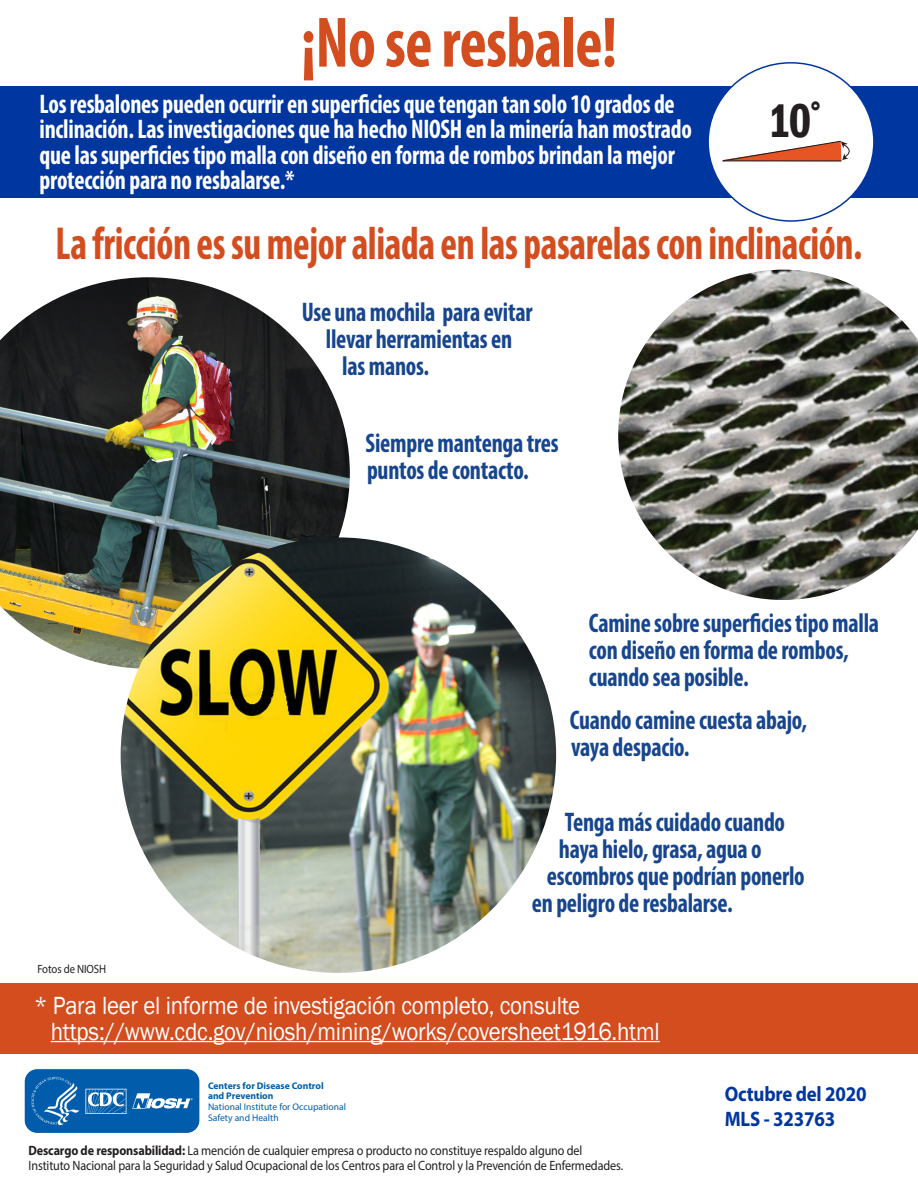
<style>
.page{position:relative;width:918px;height:1188px;background:#fff}
.page>*{position:absolute;margin:0;border:0;box-sizing:border-box;transform-origin:0 0}
.t1{font:700 condensed 72px "Myriad Pro";letter-spacing:-.01em;color:#d34d1f;scale:.9 1}
.t2{font:600 condensed 48.6px "Franklin Gothic";color:#231f20;scale:.91 1}
.t3{font:700 condensed 46.5px "Myriad Pro";letter-spacing:-.01em;color:#d34d1f;scale:.85 1}
.t4{font:700 condensed 27px/27px "Myriad Pro";letter-spacing:-.01em;color:#17468e;scale:.9 1}
.t5{font:700 condensed 27px/25.5px "Myriad Pro";letter-spacing:-.01em;color:#fff;scale:.9 1}
.t6{font:25.5px/25.5px "Franklin Gothic";letter-spacing:-.01em;color:#fff;scale:.9 1}
.t7{font:700 21px/25.2px "Myriad Pro";letter-spacing:-.01em;color:#0036a0;scale:.9 1}
.t8{font:13.5px/15px "Myriad Pro";letter-spacing:-.01em;color:#231f20;scale:.9 1}
.t9{font:12px "Myriad Pro";letter-spacing:-.01em;color:#231f20;scale:.9 1}
.t10{font:9.6px/10.6px "Myriad Pro";color:#015dab}
.t11{font:700 9.6px/10.6px "Myriad Pro";color:#015dab}
.s1{font-weight:700}
</style>
<div class="page">
<div style="left:0;top:86px;width:918px;height:112px;background:#0036a0"></div>
<div style="left:0;top:983px;width:918px;height:70px;background:#d34d1f"></div>
<hr style="left:51px;top:1041px;width:609px;height:1px;background:#fff">
<div style="left:708px;top:63px;width:166px;height:158px;background:#fff;border-radius:50%"></div>
<svg style="left:716px;top:92px;width:156px;height:129px"></svg>
<img style="left:0;top:277px;width:350px;height:392px">
<img style="left:618px;top:270px;width:300px;height:330px">
<img style="left:121px;top:537px;width:435px;height:436px;border-radius:218px">
<svg style="left:24px;top:1068px;width:176px;height:66px;background:#2775b7"></svg>
<h1 class="t1" style="left:301px;top:-2px;width:353px">¡No se resbale!</h1>
<p class="t5" style="left:40px;top:91px;width:726px">Los resbalones pueden ocurrir en superficies que tengan tan solo 10 grados de inclinación. Las investigaciones que ha hecho NIOSH en la minería han mostrado que las superficies tipo malla con diseño en forma de rombos brindan la mejor protección para no resbalarse.*</p>
<h2 class="t2" style="left:768px;top:89px;width:65px">10˚</h2>
<h3 class="t3" style="left:56px;top:214px;width:951px">La fricción es su mejor aliada en las pasarelas con inclinación.</h3>
<p class="t4" style="left:302px;top:298px;width:258px">Use una mochila para evitar</p>
<p class="t4" style="left:326px;top:325px;width:209px">llevar herramientas en</p>
<p class="t4" style="left:342px;top:352px;width:98px">las manos.</p>
<p class="t4" style="left:366px;top:429px;width:216px">Siempre mantenga tres puntos de contacto.</p>
<p class="t4" style="left:589px;top:609px;width:324px">Camine sobre superficies tipo malla con diseño en forma de rombos, cuando sea posible.</p>
<p class="t4" style="left:570px;top:706px;width:265px">Cuando camine cuesta abajo, vaya despacio.</p>
<p class="t9" style="left:38px;top:961px;width:78px">Fotos de NIOSH</p>
<p class="t4" style="left:565px;top:808px;width:246px">Tenga más cuidado cuando</p>
<p class="t4" style="left:559px;top:835px;width:227px">haya hielo, grasa, agua o</p>
<p class="t4" style="left:547px;top:862px;width:288px">escombros que podrían ponerlo</p>
<p class="t4" style="left:532px;top:889px;width:225px">en peligro de resbalarse.</p>
<p class="t6" style="left:51px;top:993px;width:678px;text-indent:-17px">* Para leer el informe de investigación completo, consulte https://www.cdc.gov/niosh/mining/works/coversheet1916.html</p>
<p class="t11" style="left:208px;top:1080px;width:117px">Centers for Disease Control and Prevention</p>
<p class="t10" style="left:208px;top:1101px;width:140px">National Institute for Occupational<br>Safety and Health</p>
<p class="t8" style="left:28px;top:1143px;width:662px"><span class="s1">Descargo de responsabilidad:</span> La mención de cualquier empresa o producto no constituye respaldo alguno del<br>Instituto Nacional para la Seguridad y Salud Ocupacional de los Centros para el Control y la Prevención de Enfermedades.</p>
<p class="t7" style="left:725px;top:1081px;width:159px">Octubre del 2020<br>MLS - 323763</p>
</div>
